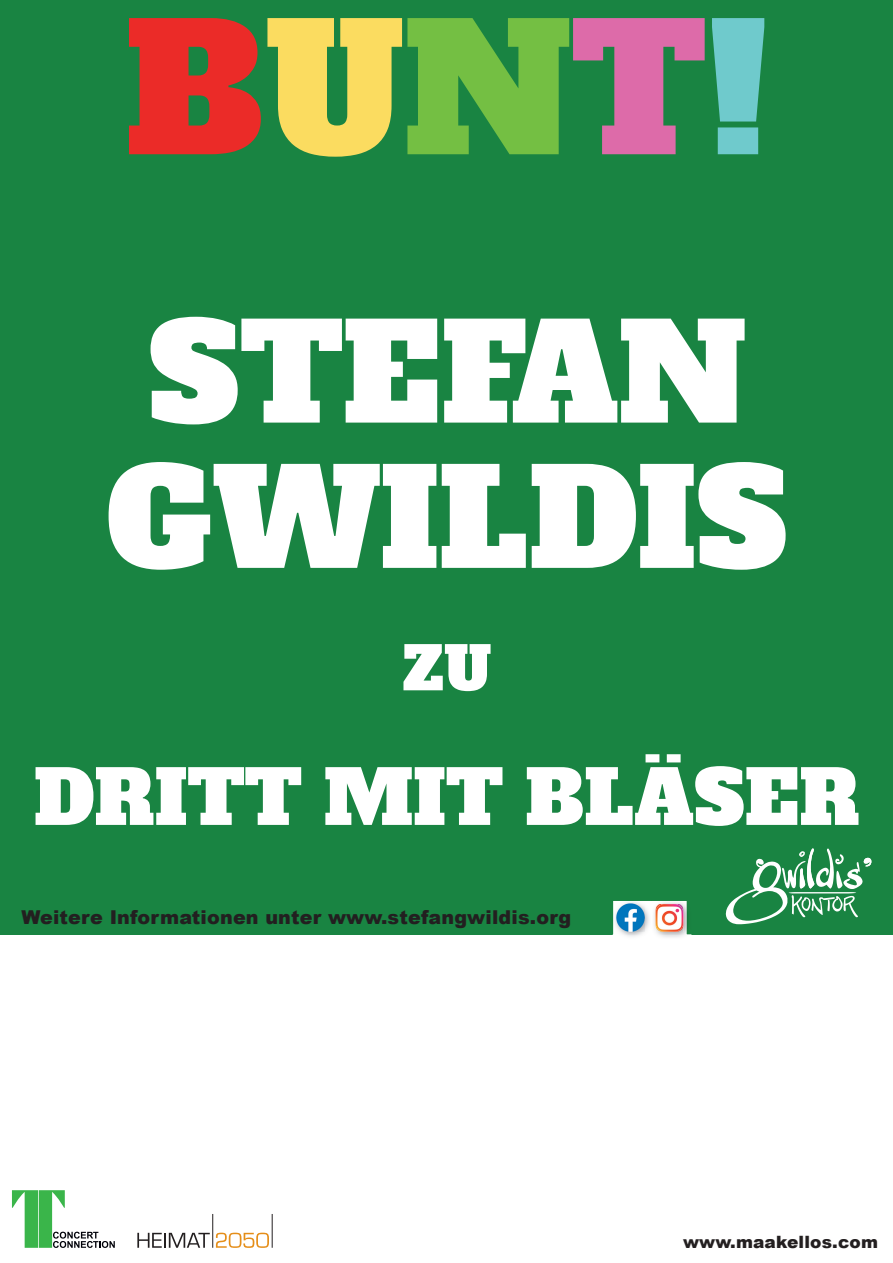
<style>
.page{position:relative;width:893px;height:1263px;background:#fff}
.page>*{position:absolute;margin:0;border:0;box-sizing:border-box;transform-origin:0 0}
.t1{font:174.98px "Alfa Slab One";color:#eb2b28}
.t2{font:133.65px/145.3px "Alfa Slab One";color:#fff;text-align:center}
.t3{font:74.25px "Alfa Slab One";color:#fff}
.t4{font:59.4px "Alfa Slab One";color:#fff}
.t5{font:900 19.12px "Arial";letter-spacing:.01em;color:#231f20}
.t6{font:900 16.95px "Arial";letter-spacing:.01em;color:#231f20}
.s1{color:#fbdc60}
.s2{color:#74bf43}
.s3{color:#dd6ba9}
.s4{color:#6fcacc}
</style>
<div class="page">
<div style="left:0;top:0;width:893px;height:934px;background:#198442"></div>
<img style="left:630px;top:901px;width:61px;height:36px">
<img style="left:613px;top:901px;width:73px;height:35px">
<img style="left:616px;top:904px;width:28px;height:28px">
<img style="left:655px;top:904px;width:1px;height:28px">
<img style="left:656px;top:904px;width:27px;height:28px">
<svg style="left:726px;top:848px;width:145px;height:76px"></svg>
<svg style="left:12px;top:1190px;width:103px;height:58px"></svg>
<svg style="left:137px;top:1233px;width:73px;height:15px"></svg>
<svg style="left:216px;top:1233px;width:53px;height:15px"></svg>
<hr style="left:213px;top:1214px;width:1px;height:34px;background:#231f20">
<hr style="left:272px;top:1214px;width:1px;height:34px;background:#231f20">
<h1 class="t1" style="left:124px;top:-27px;width:645px">B<span class="s1">U</span><span class="s2">N</span><span class="s3">T</span><span class="s4">!</span></h1>
<h2 class="t2" style="left:106px;top:303px;width:683px">STEFAN<br>GWILDIS</h2>
<h3 class="t4" style="left:402px;top:629px;width:90px">ZU</h3>
<h3 class="t3" style="left:33px;top:748px;width:827px">DRITT MIT BLÄSER</h3>
<p class="t5" style="left:21px;top:904px;width:551px">Weitere Informationen unter www.stefangwildis.org</p>
<p class="t6" style="left:683px;top:1229px;width:196px">www.maakellos.com</p>
</div>
